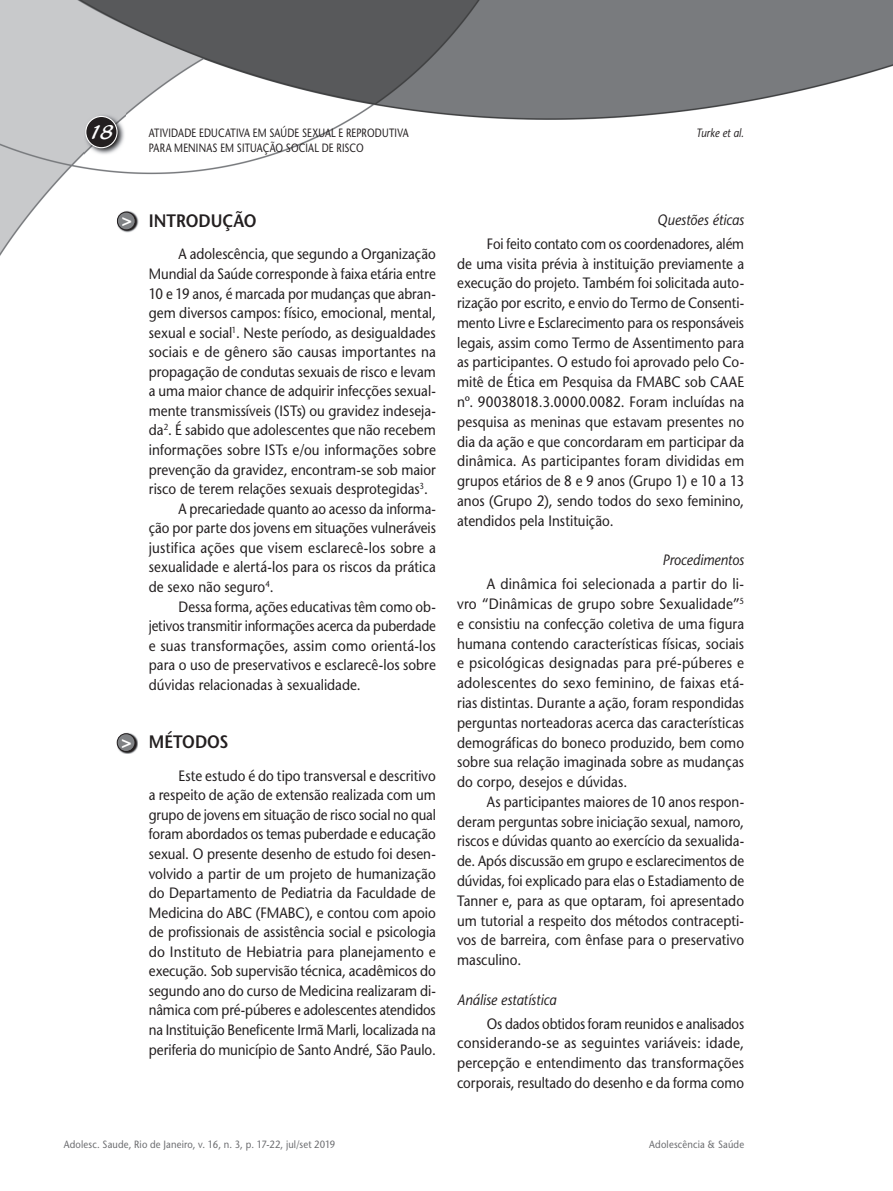
<style>
.page{position:relative;width:893px;height:1191px;background:#fff}
.page>*{position:absolute;margin:0;border:0;box-sizing:border-box;transform-origin:0 0}
.t1{font:21px "Blacklight D";color:#fff}
.t2{font:600 18px "Stone Sans";color:#231f20;scale:.9 1}
.t3{font:700 17.25px "Helvetica";color:#fff}
.t4{font:15px/19.5px "Stone Sans";color:#231f20;text-align:justify;scale:.9 1}
.t5{font:15px/19.8px "Stone Sans";color:#231f20;text-align:justify;scale:.88 1}
.t6{font:15px/19.8px "Stone Sans";color:#231f20;text-align:justify;scale:.92 1}
.t7{font:15px "Stone Sans";color:#231f20;scale:.89 1}
.t8{font:15px "Stone Sans";color:#231f20;scale:.91 1}
.t9{font:italic 15px "Stone Sans";letter-spacing:-.005em;color:#231f20;scale:.9 1}
.t10{font:12px "Stone Sans";letter-spacing:.02em;color:#231f20;scale:.8 1}
.t11{font:italic 12px "Stone Sans";letter-spacing:.01em;color:#231f20;scale:.85 1}
.t12{font:10.5px "Stone Sans";letter-spacing:.02em;color:#6c6d70;scale:.9 1}
</style>
<div class="page">
<img style="left:0;top:0;width:893px;height:754px">
<img style="left:84px;top:114px;width:41px;height:42px">
<div style="left:86px;top:116px;width:31px;height:32px;background:#231f20;border-radius:50%"></div>
<div style="left:85px;top:116px;width:33px;height:32px;border:1px solid #fff;border-radius:50%"></div>
<img style="left:117px;top:211px;width:21px;height:21px">
<div style="left:117px;top:212px;width:18px;height:18px;background:#808285;border-radius:50%"></div>
<div style="left:117px;top:212px;width:19px;height:18px;border:1px solid #231f20;border-radius:50%"></div>
<img style="left:117px;top:732px;width:21px;height:21px">
<div style="left:117px;top:733px;width:18px;height:18px;background:#808285;border-radius:50%"></div>
<div style="left:117px;top:733px;width:18px;height:19px;border:1px solid #231f20;border-radius:50%"></div>
<h1 class="t1" style="left:89px;top:119px;width:26px">18</h1>
<p class="t10" style="left:149px;top:126px;width:326px">ATIVIDADE EDUCATIVA EM SAÚDE SEXUAL E REPRODUTIVA</p>
<p class="t11" style="left:696px;top:126px;width:58px">Turke et al.</p>
<p class="t10" style="left:149px;top:140px;width:270px">PARA MENINAS EM SITUAÇÃO SOCIAL DE RISCO</p>
<p class="t3" style="left:122px;top:209px;width:12px">&gt;</p>
<p class="t3" style="left:122px;top:731px;width:12px">&gt;</p>
<p class="t2" style="left:149px;top:210px;width:121px">INTRODUÇÃO</p>
<p class="t4" style="left:179px;top:244px;width:287px">A adolescência, que segundo a Organização</p>
<p class="t7" style="left:149px;top:265px;width:324px">Mundial da Saúde corresponde à faixa etária entre</p>
<p class="t7" style="left:149px;top:284px;width:324px">10 e 19 anos, é marcada por mudanças que abran-</p>
<p class="t4" style="left:149px;top:303px;width:320px">gem diversos campos: físico, emocional, mental,</p>
<p class="t4" style="left:149px;top:323px;width:320px">sexual e social<sup>1</sup>. Neste período, as desigualdades</p>
<p class="t8" style="left:149px;top:343px;width:317px">sociais e de gênero são causas importantes na</p>
<p class="t4" style="left:149px;top:362px;width:320px">propagação de condutas sexuais de risco e levam</p>
<p class="t4" style="left:149px;top:381px;width:320px">a uma maior chance de adquirir infecções sexual-</p>
<p class="t4" style="left:149px;top:401px;width:320px">mente transmissíveis (ISTs) ou gravidez indeseja-</p>
<p class="t4" style="left:149px;top:420px;width:320px">da<sup>2</sup>. É sabido que adolescentes que não recebem</p>
<p class="t4" style="left:149px;top:440px;width:320px">informações sobre ISTs e/ou informações sobre</p>
<p class="t4" style="left:149px;top:459px;width:320px">prevenção da gravidez, encontram-se sob maior</p>
<p class="t4" style="left:149px;top:479px;width:312px">risco de terem relações sexuais desprotegidas<sup>3</sup>.</p>
<p class="t7" style="left:179px;top:499px;width:291px">A precariedade quanto ao acesso da informa-</p>
<p class="t7" style="left:149px;top:519px;width:324px">ção por parte dos jovens em situações vulneráveis</p>
<p class="t8" style="left:149px;top:538px;width:317px">justifica ações que visem esclarecê-los sobre a</p>
<p class="t4" style="left:149px;top:557px;width:320px">sexualidade e alertá-los para os riscos da prática</p>
<p class="t4" style="left:149px;top:577px;width:140px">de sexo não seguro<sup>4</sup>.</p>
<p class="t7" style="left:179px;top:597px;width:291px">Dessa forma, ações educativas têm como ob-</p>
<p class="t5" style="left:149px;top:616px;width:328px">jetivos transmitir informações acerca da puberdade</p>
<p class="t8" style="left:149px;top:636px;width:317px">e suas transformações, assim como orientá-los</p>
<p class="t4" style="left:149px;top:655px;width:320px">para o uso de preservativos e esclarecê-los sobre</p>
<p class="t4" style="left:149px;top:675px;width:237px">dúvidas relacionadas à sexualidade.</p>
<p class="t2" style="left:149px;top:731px;width:90px">MÉTODOS</p>
<p class="t4" style="left:149px;top:766px;width:320px;text-indent:30px">Este estudo é do tipo transversal e descritivo a respeito de ação de extensão realizada com um grupo de jovens em situação de risco social no qual foram abordados os temas puberdade e educação sexual. O presente desenho de estudo foi desen&shy;volvido a partir de um projeto de humanização do Departamento de Pediatria da Faculdade de Medicina do ABC (FMABC), e contou com apoio de profissionais de assistência social e psicologia do Instituto de Hebiatria para planejamento e execução. Sob supervisão técnica, acadêmicos do segundo ano do curso de Medicina realizaram di&shy;nâmica com pré-púberes e adolescentes atendidos na Instituição Beneficente Irmã Marli, localizada na periferia do município de Santo André, São Paulo.</p>
<p class="t9" style="left:657px;top:210px;width:98px">Questões éticas</p>
<p class="t5" style="left:457px;top:234px;width:328px;text-indent:30px">Foi feito contato com os coordenadores, além de uma visita prévia à instituição previamente a execução do projeto. Também foi solicitada auto&shy;rização por escrito, e envio do Termo de Consenti&shy;mento Livre e Esclarecimento para os responsáveis legais, assim como Termo de Assentimento para as participantes. O estudo foi aprovado pelo Co&shy;mitê de Ética em Pesquisa da FMABC sob CAAE nº. 90038018.3.0000.0082. Foram incluídas na pesquisa as meninas que estavam presentes no dia da ação e que concordaram em participar da dinâmica. As participantes foram divididas em grupos etários de 8 e 9 anos (Grupo 1) e 10 a 13 anos (Grupo 2), sendo todos do sexo feminino, atendidos pela Instituição.</p>
<p class="t9" style="left:663px;top:551px;width:92px">Procedimentos</p>
<p class="t6" style="left:457px;top:574px;width:313px;text-indent:30px">A dinâmica foi selecionada a partir do li&shy;vro “Dinâmicas de grupo sobre Sexualidade”<sup>5 </sup>e consistiu na confecção coletiva de uma figura humana contendo características físicas, sociais e psicológicas designadas para pré-púberes e adolescentes do sexo feminino, de faixas etá&shy;rias distintas. Durante a ação, foram respondidas perguntas norteadoras acerca das características demográficas do boneco produzido, bem como sobre sua relação imaginada sobre as mudanças do corpo, desejos e dúvidas.</p>
<p class="t4" style="left:457px;top:791px;width:320px;text-indent:30px">As participantes maiores de 10 anos respon&shy;deram perguntas sobre iniciação sexual, namoro, riscos e dúvidas quanto ao exercício da sexualida&shy;de. Após discussão em grupo e esclarecimentos de dúvidas, foi explicado para elas o Estadiamento de Tanner e, para as que optaram, foi apresentado um tutorial a respeito dos métodos contracepti&shy;vos de barreira, com ênfase para o preservativo masculino.</p>
<p class="t9" style="left:457px;top:990px;width:112px">Análise estatística</p>
<p class="t5" style="left:457px;top:1013px;width:328px;text-indent:30px">Os dados obtidos foram reunidos e analisados considerando-se as seguintes variáveis: idade, percepção e entendimento das transformações corporais, resultado do desenho e da forma como</p>
<p class="t12" style="left:64px;top:1138px;width:303px">Adolesc. Saude, Rio de Janeiro, v. 16, n. 3, p. 17-22, jul/set 2019</p>
<p class="t12" style="left:649px;top:1138px;width:107px">Adolescência &amp; Saúde</p>
</div>
